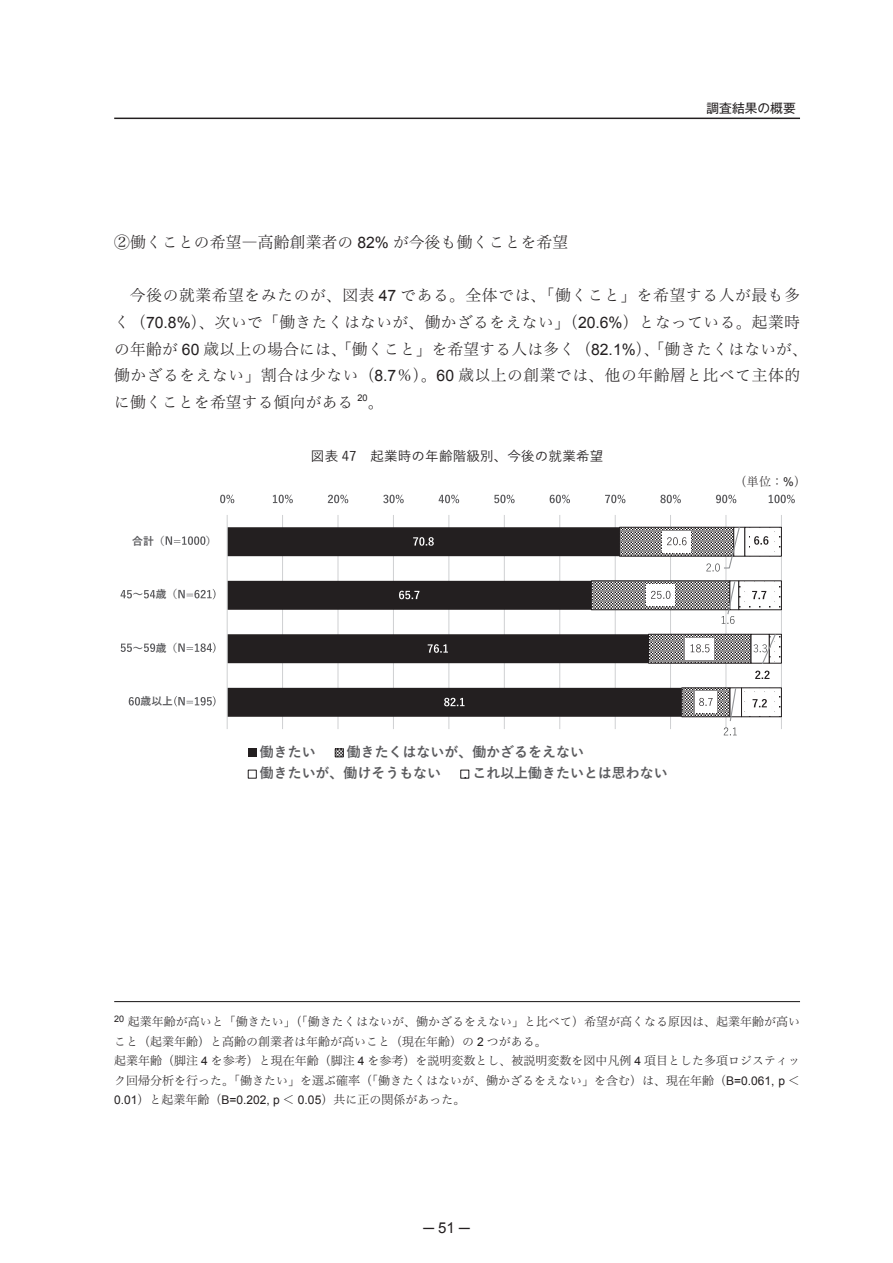
<style>
.page{position:relative;width:893px;height:1263px;background:#fff}
.page>*{position:absolute;margin:0;border:0;box-sizing:border-box;transform-origin:0 0}
.t1{font:15.75px/26.7px "Hira Min Pro W2";letter-spacing:.025em;color:#231f20}
.t2{font:15px "Arial";color:#231f20}
.t3{font:13.95px/21.3px "Yu Go Bold 90 pv RKSJ H";color:#5b5b5e}
.t4{font:500 13.5px "Yu Go";letter-spacing:.015em;color:#231f20}
.t5{font:12.75px "Gothic MB101 Pro";color:#231f20}
.t6{font:12px/19.5px "Hira Min Pro W2";color:#231f20}
.t7{font:10.8px "Yu Go Bold 90 pv RKSJ H";color:#5b5b5e}
.t8{font:9.15px "Arial";color:#231f20}
.s1{font-family:"Arial"}
</style>
<div class="page">
<hr style="left:114px;top:118px;width:686px;height:1px;background:#231f20">
<hr style="left:282px;top:515px;width:1px;height:214px;background:#cfd0d2">
<hr style="left:338px;top:515px;width:1px;height:214px;background:#cfd0d2">
<hr style="left:393px;top:515px;width:1px;height:214px;background:#cfd0d2">
<hr style="left:448px;top:515px;width:1px;height:214px;background:#cfd0d2">
<hr style="left:504px;top:515px;width:1px;height:214px;background:#cfd0d2">
<hr style="left:559px;top:515px;width:1px;height:214px;background:#cfd0d2">
<hr style="left:615px;top:515px;width:1px;height:214px;background:#cfd0d2">
<hr style="left:670px;top:515px;width:1px;height:214px;background:#cfd0d2">
<hr style="left:725px;top:515px;width:1px;height:214px;background:#cfd0d2">
<hr style="left:781px;top:515px;width:1px;height:214px;background:#cfd0d2">
<svg style="left:228px;top:527px;width:362px;height:190px;fill:#231f20"></svg>
<hr style="left:227px;top:515px;width:1px;height:214px;background:#cfd0d2">
<div style="left:409px;top:531px;width:29px;height:21px;background:#231f20"></div>
<svg style="left:413px;top:537px;width:21px;height:9px"></svg>
<div style="left:395px;top:584px;width:29px;height:22px;background:#231f20"></div>
<svg style="left:399px;top:591px;width:20px;height:8px"></svg>
<div style="left:423px;top:638px;width:29px;height:22px;background:#231f20"></div>
<svg style="left:428px;top:644px;width:20px;height:9px"></svg>
<div style="left:440px;top:691px;width:29px;height:22px;background:#231f20"></div>
<svg style="left:444px;top:698px;width:21px;height:8px"></svg>
<svg style="left:220px;top:495px;width:14px;height:8px"></svg>
<svg style="left:273px;top:495px;width:20px;height:8px"></svg>
<svg style="left:328px;top:495px;width:20px;height:8px"></svg>
<svg style="left:383px;top:495px;width:21px;height:8px"></svg>
<svg style="left:439px;top:495px;width:20px;height:8px"></svg>
<svg style="left:494px;top:495px;width:21px;height:8px"></svg>
<svg style="left:550px;top:495px;width:20px;height:8px"></svg>
<svg style="left:605px;top:495px;width:20px;height:8px"></svg>
<svg style="left:660px;top:495px;width:21px;height:8px"></svg>
<svg style="left:716px;top:495px;width:20px;height:8px"></svg>
<svg style="left:769px;top:495px;width:26px;height:8px"></svg>
<svg style="left:166px;top:536px;width:39px;height:9px"></svg>
<svg style="left:121px;top:590px;width:11px;height:8px"></svg>
<svg style="left:144px;top:590px;width:11px;height:8px"></svg>
<svg style="left:178px;top:589px;width:38px;height:10px"></svg>
<svg style="left:121px;top:644px;width:11px;height:8px"></svg>
<svg style="left:144px;top:643px;width:11px;height:9px"></svg>
<svg style="left:178px;top:642px;width:38px;height:11px"></svg>
<svg style="left:129px;top:697px;width:11px;height:8px"></svg>
<svg style="left:174px;top:696px;width:42px;height:11px"></svg>
<svg style="left:590px;top:526px;width:192px;height:209px"></svg>
<div style="left:248px;top:749px;width:8px;height:8px;background:#231f20"></div>
<svg style="left:335px;top:748px;width:9px;height:9px"></svg>
<div style="left:248px;top:770px;width:9px;height:9px;background:#fff;border:1px solid #231f20"></div>
<div style="left:460px;top:770px;width:9px;height:9px;background:#fff;border:1px solid #231f20"></div>
<hr style="left:114px;top:1001px;width:686px;height:1px;background:#231f20">
<p class="t5" style="left:706px;top:97px;width:91px">調査結果の概要</p>
<h1 class="t1" style="left:114px;top:227px;width:456px">②働くことの希望―高齢創業者の <span class="s1">82%</span> が今後も働くことを希望</h1>
<h1 class="t1" style="left:114px;top:281px;width:695px;text-indent:16px">今後の就業希望をみたのが、図表 <span class="s1">47</span> である。全体では、「働くこと」を希望する人が最も多く（<span class="s1">70.8%</span>）、次いで「働きたくはないが、働かざるをえない」（<span class="s1">20.6%</span>）となっている。起業時の年齢が <span class="s1">60</span> 歳以上の場合には、「働くこと」を希望する人は多く（<span class="s1">82.1%</span>）、「働きたくはないが、働かざるをえない」割合は少ない（<span class="s1">8.7</span>％）。<span class="s1">60</span> 歳以上の創業では、他の年齢層と比べて主体的に働くことを希望する傾向がある</h1>
<p class="t8" style="left:357px;top:391px;width:12px">20</p>
<h1 class="t1" style="left:368px;top:387px;width:17px">。</h1>
<p class="t4" style="left:311px;top:443px;width:294px">図表 47　起業時の年齢階級別、今後の就業希望</p>
<p class="t7" style="left:132px;top:535px;width:34px">合計（</p>
<p class="t7" style="left:206px;top:535px;width:12px">）</p>
<p class="t7" style="left:133px;top:588px;width:46px">～ 歳（</p>
<p class="t7" style="left:133px;top:642px;width:46px">～ 歳（</p>
<p class="t7" style="left:141px;top:695px;width:34px">歳以上</p>
<p class="t3" style="left:260px;top:741px;width:326px;text-indent:87px">働きたくはないが、働かざるをえない働きたいが、働けそうもない</p>
<p class="t3" style="left:260px;top:741px;width:57px">働きたい</p>
<p class="t3" style="left:472px;top:763px;width:197px">これ以上働きたいとは思わない</p>
<p class="t6" style="left:735px;top:471px;width:73px">（単位：<span class="s1">%</span>）</p>
<p class="t6" style="left:114px;top:1011px;width:687px"><sup>20</sup> 起業年齢が高いと「働きたい」（「働きたくはないが、働かざるをえない」と比べて）希望が高くなる原因は、起業年齢が高いこと（起業年齢）と高齢の創業者は年齢が高いこと（現在年齢）の <span class="s1">2</span> つがある。<br>起業年齢（脚注 <span class="s1">4</span> を参考）と現在年齢（脚注 <span class="s1">4</span> を参考）を説明変数とし、被説明変数を図中凡例 <span class="s1">4</span> 項目とした多項ロジスティック回帰分析を行った。「働きたい」を選ぶ確率（「働きたくはないが、働かざるをえない」を含む）は、現在年齢（<span class="s1">B=0.061, p</span> ＜<span class="s1">0.01</span>）と起業年齢（<span class="s1">B=0.202, p</span> ＜ <span class="s1">0.05</span>）共に正の関係があった。</p>
<p class="t2" style="left:423px;top:1218px;width:48px">─ 51 ─</p>
</div>
